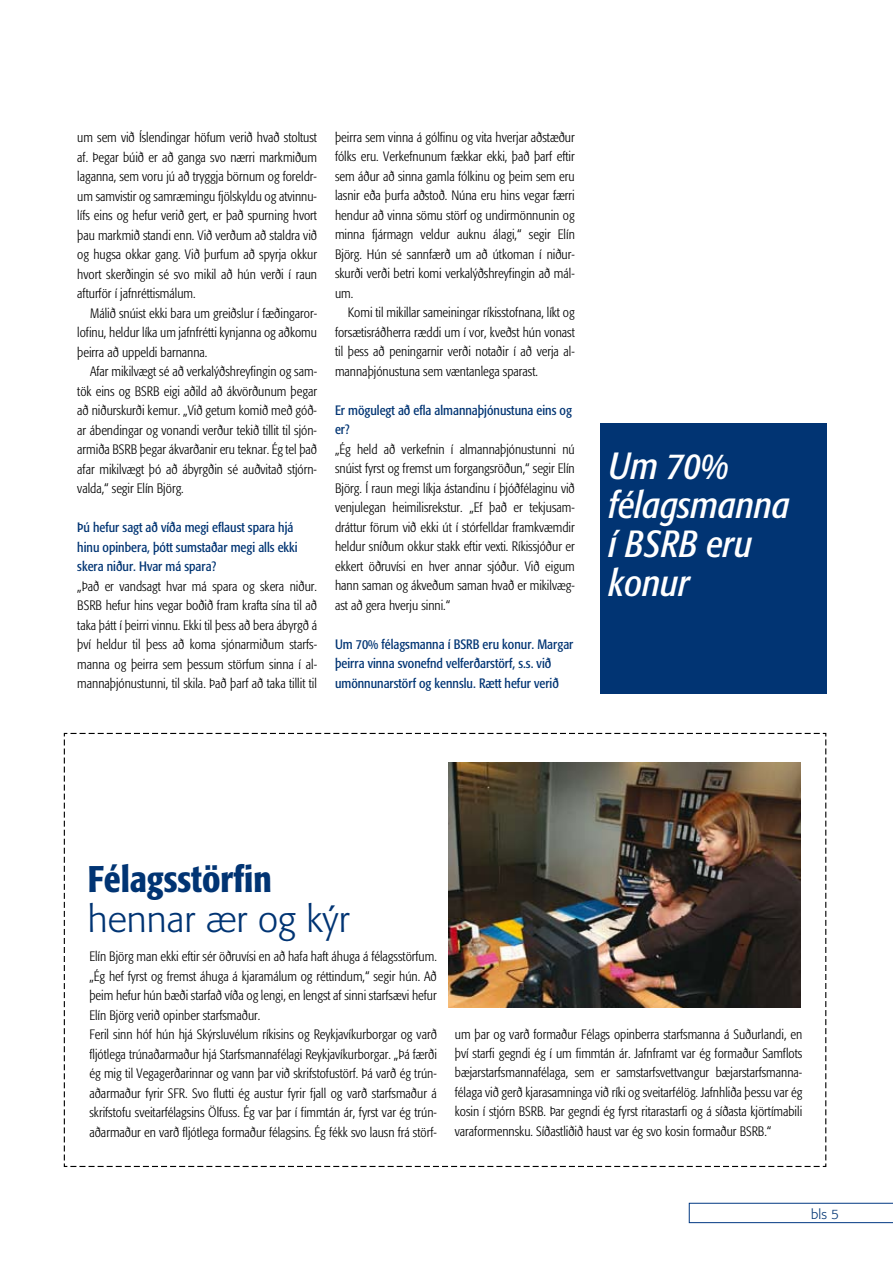
<style>
.page{position:relative;width:893px;height:1263px;background:#fff}
.page>*{position:absolute;margin:0;border:0;box-sizing:border-box;transform-origin:0 0}
.t1{font:italic condensed 37.5px/39px "Formata";color:#fff}
.t2{font:500 condensed 36.75px "Formata";color:#013473}
.t3{font:300 36.75px "Formata";color:#013473}
.t4{font:300 condensed 13.5px/19.5px "Formata";color:#000;text-align:justify}
.t5{font:condensed 13.5px/19.5px "Formata";color:#013473}
.t6{font:300 13.5px "Formata";color:#013473}
</style>
<div class="page">
<svg style="left:689px;top:1203px;width:204px;height:20px"></svg>
<svg style="left:63px;top:732px;width:764px;height:435px"></svg>
<img style="left:448px;top:763px;width:352px;height:244px">
<div style="left:600px;top:424px;width:226px;height:270px;background:#013473"></div>
<p class="t4" style="left:77px;top:128px;width:241px">um sem við Íslendingar höfum verið hvað stoltust af. Þegar búið er að ganga svo nærri markmiðum laganna, sem voru jú að tryggja börnum og foreldr&shy;um samvistir og samræmingu fjölskyldu og atvinnu&shy;lífs eins og hefur verið gert, er það spurning hvort þau markmið standi enn. Við verðum að staldra við og hugsa okkar gang. Við þurfum að spyrja okkur hvort skerðingin sé svo mikil að hún verði í raun afturför í jafnréttismálum.</p>
<p class="t4" style="left:77px;top:303px;width:241px;text-indent:13px">Málið snúist ekki bara um greiðslur í fæðingaror&shy;lofinu, heldur líka um jafnfrétti kynjanna og aðkomu þeirra að uppeldi barnanna.</p>
<p class="t4" style="left:77px;top:362px;width:241px;text-indent:13px">Afar mikilvægt sé að verkalýðshreyfingin og sam&shy;tök eins og BSRB eigi aðild að ákvörðunum þegar að niðurskurði kemur. „Við getum komið með góð&shy;ar ábendingar og vonandi verður tekið tillit til sjón&shy;armiða BSRB þegar ákvarðanir eru teknar. Ég tel það afar mikilvægt þó að ábyrgðin sé auðvitað stjórn&shy;valda,“ segir Elín Björg.</p>
<p class="t5" style="left:77px;top:518px;width:222px">Þú hefur sagt að víða megi eflaust spara hjá hinu opinbera, þótt sumstaðar megi alls ekki skera niður. Hvar má spara?</p>
<p class="t4" style="left:77px;top:576px;width:241px">„Það er vandsagt hvar má spara og skera niður.<br>BSRB hefur hins vegar boðið fram krafta sína til að taka þátt í þeirri vinnu. Ekki til þess að bera ábyrgð á því heldur til þess að koma sjónarmiðum starfs&shy;manna og þeirra sem þessum störfum sinna í al&shy;mannaþjónustunni, til skila. Það þarf að taka tillit til</p>
<p class="t4" style="left:335px;top:128px;width:241px">þeirra sem vinna á gólfinu og vita hverjar aðstæður fólks eru. Verkefnunum fækkar ekki, það þarf eftir sem áður að sinna gamla fólkinu og þeim sem eru lasnir eða þurfa aðstoð. Núna eru hins vegar færri hendur að vinna sömu störf og undirmönnunin og minna fjármagn veldur auknu álagi,“ segir Elín Björg. Hún sé sannfærð um að útkoman í niður&shy;skurði verði betri komi verkalýðshreyfingin að mál&shy;um.</p>
<p class="t4" style="left:335px;top:303px;width:241px;text-indent:13px">Komi til mikillar sameiningar ríkisstofnana, líkt og forsætisráðherra ræddi um í vor, kveðst hún vonast til þess að peningarnir verði notaðir í að verja al&shy;mannaþjónustuna sem væntanlega sparast.</p>
<p class="t5" style="left:335px;top:400px;width:238px">Er mögulegt að efla almannaþjónustuna eins og er?</p>
<p class="t4" style="left:335px;top:440px;width:241px">„Ég held að verkefnin í almannaþjónustunni nú snúist fyrst og fremst um forgangsröðun,“ segir Elín Björg. Í raun megi líkja ástandinu í þjóðfélaginu við venjulegan heimilisrekstur. „Ef það er tekjusam&shy;dráttur förum við ekki út í stórfelldar framkvæmdir heldur sníðum okkur stakk eftir vexti. Ríkissjóður er ekkert öðruvísi en hver annar sjóður. Við eigum hann saman og ákveðum saman hvað er mikilvæg&shy;ast að gera hverju sinni.“</p>
<p class="t5" style="left:335px;top:634px;width:240px">Um 70% félagsmanna í BSRB eru konur. Margar þeirra vinna svonefnd velferðarstörf, s.s. við umönnunarstörf og kennslu. Rætt hefur verið</p>
<h1 class="t1" style="left:609px;top:447px;width:183px">Um 70% félagsmanna í BSRB eru konur</h1>
<h2 class="t2" style="left:88px;top:857px;width:185px">Félagsstörfin</h2>
<h2 class="t3" style="left:88px;top:898px;width:263px">hennar ær og kýr</h2>
<p class="t4" style="left:89px;top:947px;width:349px;text-align:left">Elín Björg man ekki eftir sér öðruvísi en að hafa haft áhuga á félagsstörfum. „Ég hef fyrst og fremst áhuga á kjaramálum og réttindum,“ segir hún. Að þeim hefur hún bæði starfað víða og lengi, en lengst af sinni starfsævi hefur Elín Björg verið opinber starfsmaður.<br>Feril sinn hóf hún hjá Skýrsluvélum ríkisins og Reykjavíkurborgar og varð fljótlega trúnaðarmaður hjá Starfsmannafélagi Reykjavíkurborgar. „Þá færði ég mig til Vegagerðarinnar og vann þar við skrifstofustörf. Þá varð ég trún&shy;aðarmaður fyrir SFR. Svo flutti ég austur fyrir fjall og varð starfsmaður á skrifstofu sveitarfélagsins Ölfuss. Ég var þar í fimmtán ár, fyrst var ég trún&shy;aðarmaður en varð fljótlega formaður félagsins. Ég fékk svo lausn frá störf-</p>
<p class="t4" style="left:455px;top:1024px;width:349px">um þar og varð formaður Félags opinberra starfsmanna á Suðurlandi, en því starfi gegndi ég í um fimmtán ár. Jafnframt var ég formaður Samflots bæjarstarfsmannafélaga, sem er samstarfsvettvangur bæjarstarfsmanna&shy;félaga við gerð kjarasamninga við ríki og sveitarfélög. Jafnhliða þessu var ég kosin í stjórn BSRB. Þar gegndi ég fyrst ritarastarfi og á síðasta kjörtímabili varaformennsku. Síðastliðið haust var ég svo kosin formaður BSRB.“</p>
<p class="t6" style="left:811px;top:1206px;width:29px">bls 5</p>
</div>
